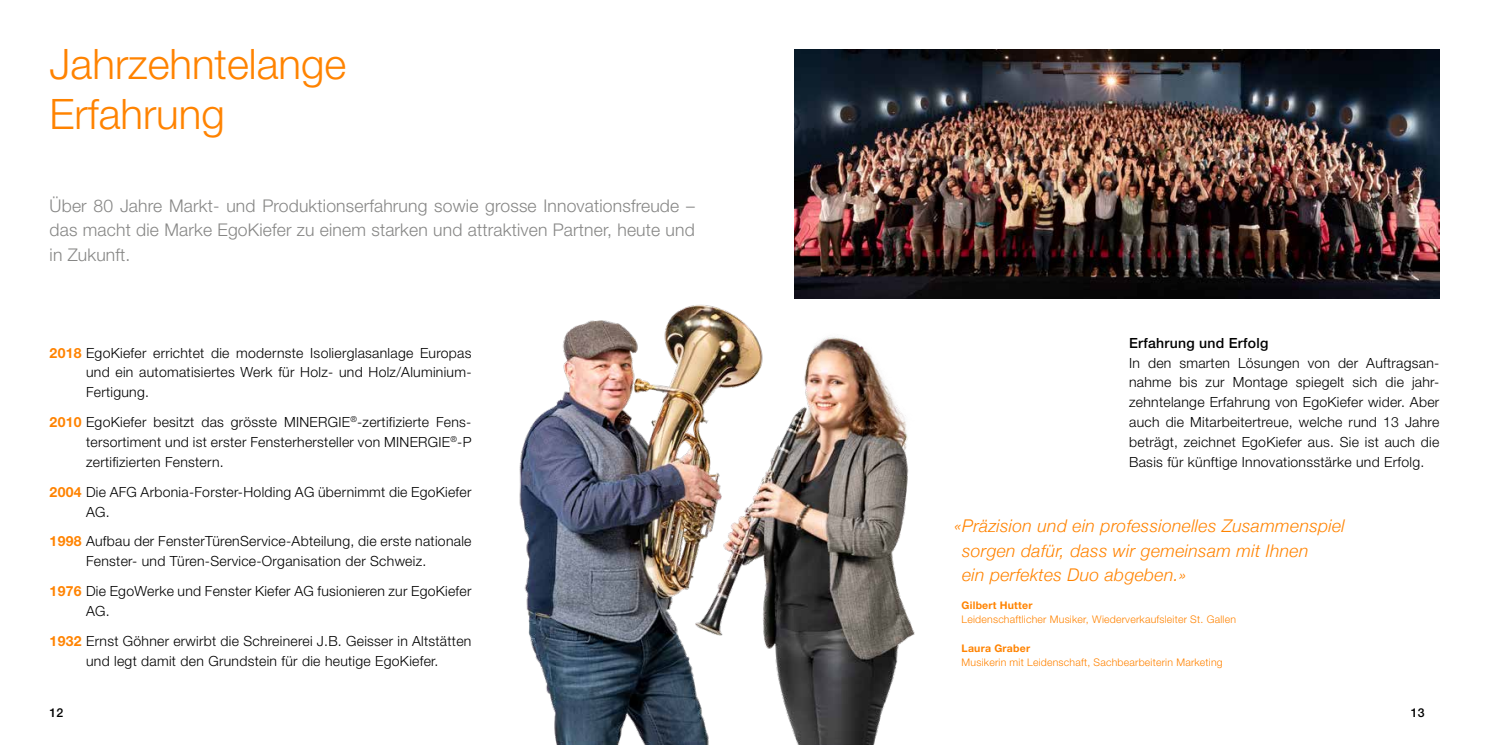
<style>
.page{position:relative;width:1489px;height:745px;background:#fff}
.page>*{position:absolute;margin:0;border:0;box-sizing:border-box;transform-origin:0 0}
.t1{font:300 42px/49.5px "Helvetica Neue LT Std";color:#ff8300}
.t2{font:300 17.5px/24.5px "Helvetica Neue LT Std";letter-spacing:.01em;color:#878786;text-align:justify}
.t3{font:italic 300 17.5px/24.5px "Helvetica Neue";letter-spacing:.02em;color:#ff8300}
.t4{font:300 14px/19.8px "Helvetica Neue LT Std";letter-spacing:.02em;color:#000;text-align:justify}
.t5{font:500 14px "Helvetica Neue LT Std";letter-spacing:.02em;color:#000}
.t6{font:500 12.25px "Helvetica Neue LT Std";color:#000}
.t7{font:300 10.5px "Helvetica Neue LT Std";letter-spacing:.02em;color:#ff8300}
.t8{font:700 10.5px "Helvetica Neue LT Std";letter-spacing:.02em;color:#ff8300}
.s1{font-weight:700;color:#ff8300}
</style>
<div class="page">
<img style="left:884px;top:383px;width:31px;height:324px">
<img style="left:519px;top:298px;width:365px;height:446px">
<img style="left:794px;top:50px;width:645px;height:248px">
<h1 class="t1" style="left:50px;top:39px;width:298px">Jahrzehntelange<br>Erfahrung</h1>
<p class="t2" style="left:50px;top:193px;width:646px">Über 80 Jahre Markt- und Produktionserfahrung sowie grosse Innovationsfreude – das macht die Marke EgoKiefer zu einem starken und attraktiven Partner, heute und in Zukunft.</p>
<p class="t4" style="left:86px;top:342px;width:387px;text-indent:-36px"><span class="s1">2018</span> EgoKiefer errichtet die modernste Isolierglasanlage Europas und ein automatisiertes Werk für Holz- und Holz/Aluminium-Fertigung.</p>
<p class="t4" style="left:86px;top:411px;width:387px;text-indent:-36px"><span class="s1">2010</span> EgoKiefer besitzt das grösste MINERGIE<sup>®</sup>-zertifizierte Fens&shy;tersortiment und ist erster Fensterhersteller von MINERGIE<sup>®</sup>-P zertifizierten Fenstern.</p>
<p class="t4" style="left:86px;top:481px;width:387px;text-indent:-36px"><span class="s1">2004</span> Die AFG Arbonia-Forster-Holding AG übernimmt die EgoKiefer<br>AG.</p>
<p class="t4" style="left:86px;top:531px;width:387px;text-indent:-36px"><span class="s1">1998</span> Aufbau der FensterTürenService-Abteilung, die erste nationale<br>Fenster- und Türen-Service-Organisation der Schweiz.</p>
<p class="t4" style="left:86px;top:580px;width:387px;text-indent:-36px"><span class="s1">1976</span> Die EgoWerke und Fenster Kiefer AG fusionieren zur EgoKiefer<br>AG.</p>
<p class="t4" style="left:50px;top:630px;width:423px;text-align:center"><span class="s1">1932</span> Ernst Göhner erwirbt die Schreinerei J.B. Geisser in Altstätten und legt damit den Grundstein für die heutige EgoKiefer.</p>
<p class="t5" style="left:1129px;top:334px;width:141px">Erfahrung und Erfolg</p>
<p class="t4" style="left:1129px;top:352px;width:312px">In den smarten Lösungen von der Auftragsan&shy;nahme bis zur Montage spiegelt sich die jahr&shy;zehntelange Erfahrung von EgoKiefer wider. Aber auch die Mitarbeitertreue, welche rund 13 Jahre beträgt, zeichnet EgoKiefer aus. Sie ist auch die Basis für künftige Innovationsstärke und Erfolg.</p>
<p class="t3" style="left:961px;top:512px;width:384px;text-indent:-8px">«Präzision und ein professionelles Zusammenspiel sorgen dafür, dass wir gemeinsam mit Ihnen<br>ein perfektes Duo abgeben.»</p>
<p class="t8" style="left:961px;top:598px;width:72px">Gilbert Hutter</p>
<p class="t7" style="left:961px;top:613px;width:276px">Leidenschaftlicher Musiker, Wiederverkaufsleiter St. Gallen</p>
<p class="t8" style="left:961px;top:640px;width:70px">Laura Graber</p>
<p class="t7" style="left:961px;top:655px;width:263px">Musikerin mit Leidenschaft, Sachbearbeiterin Marketing</p>
<p class="t6" style="left:50px;top:704px;width:15px">12</p>
<p class="t6" style="left:1410px;top:704px;width:15px">13</p>
</div>
